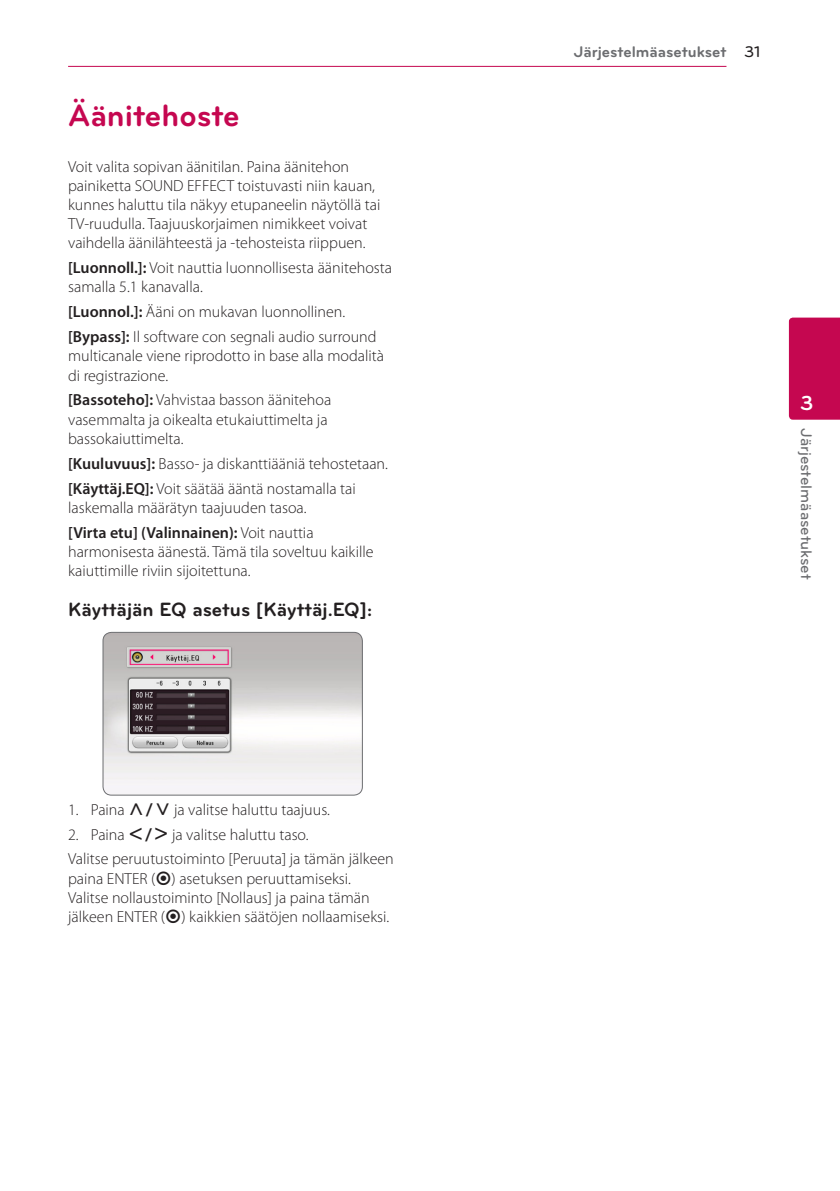
<style>
.page{position:relative;width:840px;height:1191px;background:#fff}
.page>*{position:absolute;margin:0;border:0;box-sizing:border-box;transform-origin:0 0}
.Title_1{font:700 32px "Bryant LG";color:#c50750}
.t1{font:700 21px "Bryant LG";color:#fff}
.Title_3{font:700 20px "Bryant LG";color:#231f20}
.Content_text_Light{font:300 16px/19.2px "Myriad Pro";color:#231f20}
.Content_text_Num{font:300 16px "Myriad Pro";color:#231f20}
.t2{font:700 16px "Bryant LG";color:#6c6d70}
.t3{font:500 16px "Bryant LG";color:#6c6d70}
.s1{font-weight:600}
.s2{font-family:"UPSYS Common";font-weight:400}
.s3{font-weight:500;color:#231f20}
</style>
<div class="page">
<hr style="left:68px;top:66px;width:658px;height:1px;background:#c50750">
<div style="left:788px;top:317px;width:51px;height:103px;background:#c50750"></div>
<img style="left:103px;top:632px;width:259px;height:163px">
<div style="left:102px;top:632px;width:260px;height:163px;border:1px solid #6c6d70;border-radius:9px"></div>
<p class="Title_1" style="left:68px;top:96px;width:173px">Äänitehoste</p>
<p class="Content_text_Light" style="left:68px;top:156px;width:313px">Voit valita sopivan äänitilan. Paina äänitehon painiketta SOUND EFFECT toistuvasti niin kauan, kunnes haluttu tila näkyy etupaneelin näytöllä tai TV-ruudulla. Taajuuskorjaimen nimikkeet voivat vaihdella äänilähteestä ja -tehosteista riippuen.</p>
<p class="Content_text_Light" style="left:68px;top:258px;width:325px"><span class="s1">[Luonnoll.]:</span> Voit nauttia luonnollisesta äänitehosta samalla 5.1 kanavalla.</p>
<p class="Content_text_Light" style="left:68px;top:302px;width:278px"><span class="s1">[Luonnol.]:</span> Ääni on mukavan luonnollinen.</p>
<p class="Content_text_Light" style="left:68px;top:327px;width:317px"><span class="s1">[Bypass]:</span> Il software con segnali audio surround multicanale viene riprodotto in base alla modalità di registrazione.</p>
<p class="Content_text_Light" style="left:68px;top:390px;width:264px"><span class="s1">[Bassoteho]:</span> Vahvistaa basson äänitehoa vasemmalta ja oikealta etukaiuttimelta ja bassokaiuttimelta.</p>
<p class="Content_text_Light" style="left:68px;top:454px;width:321px"><span class="s1">[Kuuluvuus]:</span> Basso- ja diskanttiääniä tehostetaan.</p>
<p class="Content_text_Light" style="left:68px;top:478px;width:289px"><span class="s1">[Käyttäj.EQ]:</span> Voit säätää ääntä nostamalla tai laskemalla määrätyn taajuuden tasoa.</p>
<p class="Content_text_Light" style="left:68px;top:522px;width:307px"><span class="s1">[Virta etu] (Valinnainen):</span> Voit nauttia harmonisesta äänestä. Tämä tila soveltuu kaikille kaiuttimille riviin sijoitettuna.</p>
<p class="Title_3" style="left:68px;top:596px;width:305px">Käyttäjän EQ asetus [Käyttäj.EQ]:</p>
<p class="Content_text_Num" style="left:68px;top:799px;width:263px">1. Paina <span class="s2">W/S</span> ja valitse haluttu taajuus.</p>
<p class="Content_text_Num" style="left:68px;top:824px;width:242px">2. Paina <span class="s2">A/D</span> ja valitse haluttu taso.</p>
<p class="Content_text_Light" style="left:68px;top:849px;width:327px">Valitse peruutustoiminto [Peruuta] ja tämän jälkeen paina ENTER (<span class="s2">b</span>) asetuksen peruuttamiseksi.<br>Valitse nollaustoiminto [Nollaus] ja paina tämän jälkeen ENTER (<span class="s2">b</span>) kaikkien säätöjen nollaamiseksi.</p>
<p class="t2" style="left:573px;top:42px;width:188px">Järjestelmäasetukset <span class="s3">31</span></p>
<h2 class="t1" style="left:799px;top:390px;width:15px">3</h2>
<p class="t3" style="left:815px;top:428px;width:153px;rotate:90deg">Järjestelmäasetukset</p>
</div>
